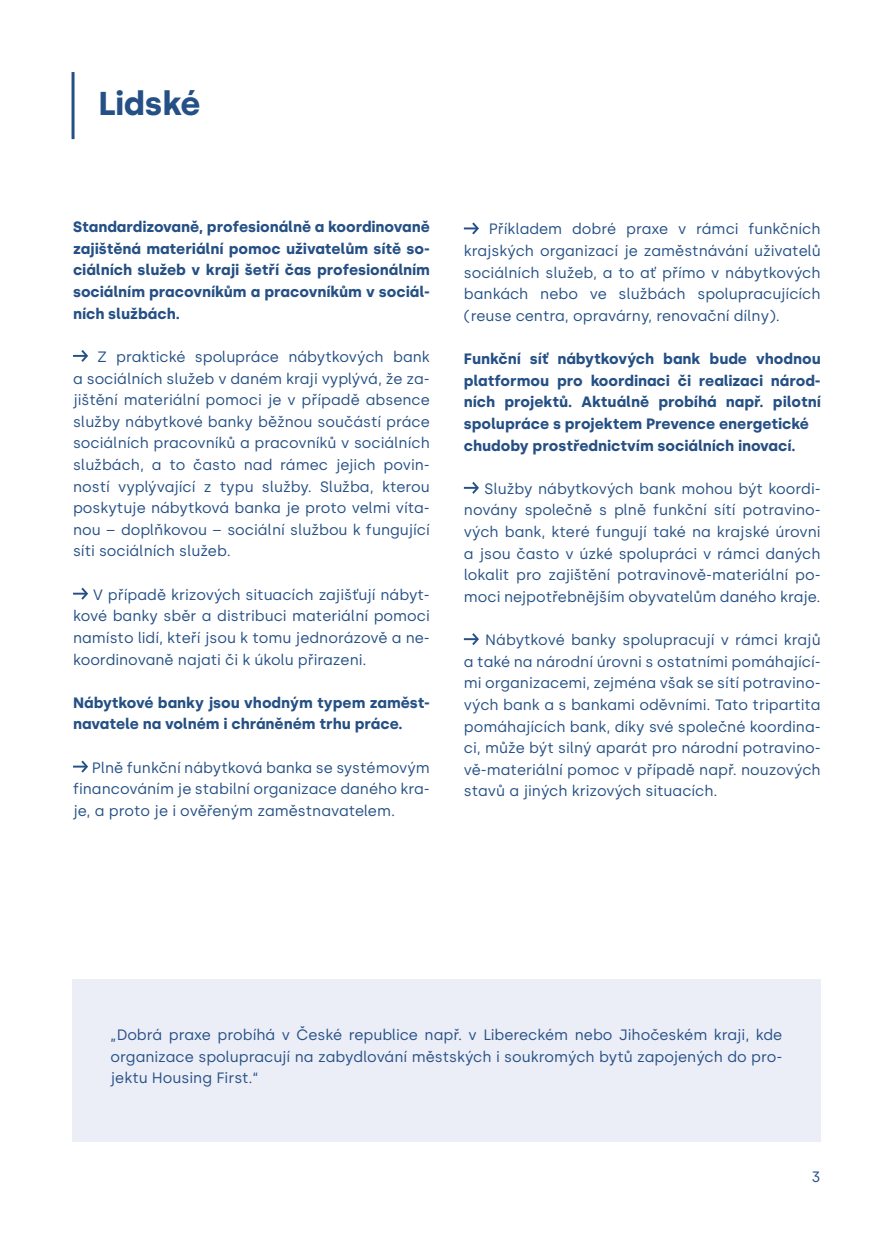
<style>
.page{position:relative;width:893px;height:1234px;background:#fff}
.page>*{position:absolute;margin:0;border:0;box-sizing:border-box;transform-origin:0 0}
.t1{font:700 33px "Silka";color:#255085}
.t2{font:15px/21.6px "Silka";color:#255085;text-align:justify}
.t3{font:700 15px/21.6px "Silka";color:#255085}
</style>
<div class="page">
<hr style="left:72px;top:72px;width:3px;height:67px;background:#255085">
<svg style="left:73px;top:350px;width:15px;height:12px"></svg>
<svg style="left:73px;top:587px;width:15px;height:13px"></svg>
<svg style="left:73px;top:760px;width:15px;height:13px"></svg>
<svg style="left:464px;top:222px;width:15px;height:13px"></svg>
<svg style="left:464px;top:482px;width:15px;height:12px"></svg>
<svg style="left:464px;top:633px;width:15px;height:12px"></svg>
<div style="left:72px;top:978px;width:749px;height:163px;background:#ebedf7"></div>
<h1 class="t1" style="left:99px;top:84px;width:104px">Lidské</h1>
<p class="t3" style="left:73px;top:216px;width:358px;text-align:justify">Standardizovaně, profesionálně a koordinovaně zajištěná materiální pomoc uživatelům sítě so&shy;ciálních služeb v kraji šetří čas profesionálním sociálním pracovníkům a pracovníkům v sociál&shy;ních službách.</p>
<p class="t2" style="left:73px;top:346px;width:358px;text-indent:24px">Z praktické spolupráce nábytkových bank a sociálních služeb v daném kraji vyplývá, že za&shy;jištění materiální pomoci je v případě absence služby nábytkové banky běžnou součástí práce sociálních pracovníků a pracovníků v sociálních službách, a to často nad rámec jejich povin&shy;ností vyplývající z typu služby. Služba, kterou poskytuje nábytková banka je proto velmi víta&shy;nou – doplňkovou – sociální službou k fungující síti sociálních služeb.</p>
<p class="t2" style="left:73px;top:583px;width:358px;text-indent:20px">V případě krizových situacích zajišťují nábyt&shy;kové banky sběr a distribuci materiální pomoci namísto lidí, kteří jsou k tomu jednorázově a ne&shy;koordinovaně najati či k úkolu přirazeni.</p>
<p class="t3" style="left:73px;top:691px;width:358px">Nábytkové banky jsou vhodným typem zaměst&shy;navatele na volném i chráněném trhu práce.</p>
<p class="t2" style="left:73px;top:756px;width:358px;text-indent:19px">Plně funkční nábytková banka se systémovým financováním je stabilní organizace daného kra&shy;je, a proto je i ověřeným zaměstnavatelem.</p>
<p class="t2" style="left:464px;top:218px;width:358px;text-indent:25px">Příkladem dobré praxe v rámci funkčních krajských organizací je zaměstnávání uživatelů sociálních služeb, a to ať přímo v nábytkových bankách nebo ve službách spolupracujících (reuse centra, opravárny, renovační dílny).</p>
<p class="t3" style="left:464px;top:348px;width:358px">Funkční síť nábytkových bank bude vhodnou platformou pro koordinaci či realizaci národ&shy;ních projektů. Aktuálně probíhá např. pilotní spolupráce s projektem Prevence energetické chudoby prostřednictvím sociálních inovací.</p>
<p class="t2" style="left:464px;top:477px;width:358px;text-indent:21px">Služby nábytkových bank mohou být koordi&shy;novány společně s plně funkční sítí potravino&shy;vých bank, které fungují také na krajské úrovni a jsou často v úzké spolupráci v rámci daných lokalit pro zajištění potravinově-materiální po&shy;moci nejpotřebnějším obyvatelům daného kraje.</p>
<p class="t2" style="left:464px;top:629px;width:358px;text-indent:21px">Nábytkové banky spolupracují v rámci krajů a také na národní úrovni s ostatními pomáhající&shy;mi organizacemi, zejména však se sítí potravino&shy;vých bank a s bankami oděvními. Tato tripartita pomáhajících bank, díky své společné koordina&shy;ci, může být silný aparát pro národní potravino&shy;vě-materiální pomoc v případě např. nouzových stavů a jiných krizových situacích.</p>
<p class="t2" style="left:111px;top:1023px;width:673px">„Dobrá praxe probíhá v České republice např. v Libereckém nebo Jihočeském kraji, kde organizace spolupracují na zabydlování městských i soukromých bytů zapojených do pro&shy;jektu Housing First.“</p>
<p class="t2" style="left:811px;top:1165px;width:11px">3</p>
</div>
